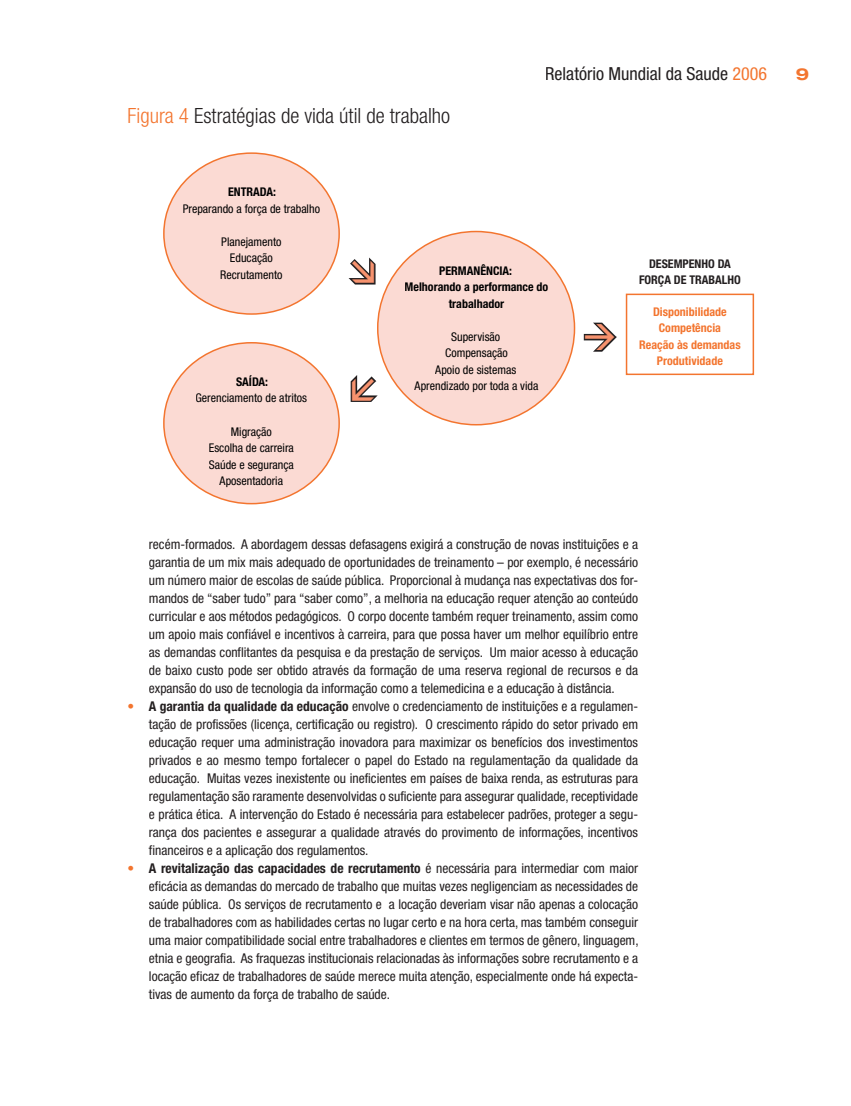
<style>
.page{position:relative;width:851px;height:1106px;background:#fff}
.page>*{position:absolute;margin:0;border:0;box-sizing:border-box;transform-origin:0 0}
.t1{font:300 condensed 21px "Helvetica Neue";color:#231f20}
.t2{font:condensed 18px "Helvetica Neue";color:#231f20}
.t3{font:700 expanded 16.5px "Helvetica Neue";color:#f3752f}
.t4{font:condensed 13.5px/18px "Helvetica Neue";color:#231f20;text-align:justify}
.t5{font:condensed 12px/16.5px "Helvetica Neue";color:#000;text-align:center}
.t6{font:700 condensed 12px/16.5px "Helvetica Neue";color:#000;text-align:center}
.t7{font:700 condensed 12px/16.5px "Helvetica Neue";color:#f3752f;text-align:center}
.t8{font:700 condensed 12px/16.5px "Helvetica Neue";color:#231f20;text-align:center}
.s1{color:#f3752f}
.s2{font-weight:700;color:#f3752f}
.s3{font-weight:700}
</style>
<div class="page">
<svg style="left:163px;top:152px;width:177px;height:163px"></svg>
<svg style="left:163px;top:342px;width:177px;height:162px"></svg>
<svg style="left:377px;top:231px;width:198px;height:194px;fill:#fbdad3"></svg>
<svg style="left:625px;top:293px;width:129px;height:82px"></svg>
<svg style="left:348px;top:257px;width:27px;height:27px"></svg>
<svg style="left:350px;top:375px;width:27px;height:27px"></svg>
<svg style="left:583px;top:323px;width:33px;height:29px"></svg>
<h1 class="t1" style="left:128px;top:104px;width:324px"><span class="s1">Figura 4</span> Estratégias de vida útil de trabalho</h1>
<h2 class="t2" style="left:545px;top:63px;width:223px">Relatório Mundial da Saude <span class="s1">2006</span></h2>
<p class="t3" style="left:795px;top:64px;width:15px">9</p>
<p class="t6" style="left:228px;top:184px;width:49px">ENTRADA:</p>
<p class="t5" style="left:183px;top:200px;width:139px">Preparando a força de trabalho</p>
<p class="t5" style="left:220px;top:233px;width:64px">Planejamento<br>Educação<br>Recrutamento</p>
<p class="t6" style="left:236px;top:373px;width:34px">SAÍDA:</p>
<p class="t5" style="left:195px;top:390px;width:113px">Gerenciamento de atritos</p>
<p class="t5" style="left:209px;top:423px;width:87px">Migração<br>Escolha de carreira<br>Saúde e segurança<br>Aposentadoria</p>
<p class="t6" style="left:404px;top:262px;width:145px">PERMANÊNCIA:<br>Melhorando a performance do trabalhador</p>
<p class="t5" style="left:414px;top:328px;width:125px">Supervisão<br>Compensação<br>Apoio de sistemas<br>Aprendizado por toda a vida</p>
<p class="t8" style="left:639px;top:255px;width:103px">DESEMPENHO DA<br>FORÇA DE TRABALHO</p>
<p class="t7" style="left:639px;top:303px;width:103px">Disponibilidade<br>Competência<br>Reação às demandas<br>Produtividade</p>
<p class="t4" style="left:149px;top:535px;width:490px">recém-formados. A abordagem dessas defasagens exigirá a construção de novas instituições e a garantia de um mix mais adequado de oportunidades de treinamento – por exemplo, é necessário um número maior de escolas de saúde pública. Proporcional à mudança nas expectativas dos for&shy;mandos de “saber tudo” para “saber como”, a melhoria na educação requer atenção ao conteúdo curricular e aos métodos pedagógicos. O corpo docente também requer treinamento, assim como um apoio mais confiável e incentivos à carreira, para que possa haver um melhor equilíbrio entre as demandas conflitantes da pesquisa e da prestação de serviços. Um maior acesso à educação de baixo custo pode ser obtido através da formação de uma reserva regional de recursos e da expansão do uso de tecnologia da informação como a telemedicina e a educação à distância.</p>
<p class="t4" style="left:149px;top:697px;width:490px;text-indent:-21px"><span class="s2">•</span> <span class="s3">A garantia da qualidade da educação</span> envolve o credenciamento de instituições e a regulamen&shy;tação de profissões (licença, certificação ou registro). O crescimento rápido do setor privado em educação requer uma administração inovadora para maximizar os benefícios dos investimentos privados e ao mesmo tempo fortalecer o papel do Estado na regulamentação da qualidade da educação. Muitas vezes inexistente ou ineficientes em países de baixa renda, as estruturas para regulamentação são raramente desenvolvidas o suficiente para assegurar qualidade, receptividade e prática ética. A intervenção do Estado é necessária para estabelecer padrões, proteger a segu&shy;rança dos pacientes e assegurar a qualidade através do provimento de informações, incentivos financeiros e a aplicação dos regulamentos.</p>
<p class="t4" style="left:149px;top:859px;width:491px;text-indent:-21px"><span class="s2">•</span> <span class="s3">A revitalização das capacidades de recrutamento</span> é necessária para intermediar com maior eficácia as demandas do mercado de trabalho que muitas vezes negligenciam as necessidades de saúde pública. Os serviços de recrutamento e a locação deveriam visar não apenas a colocação de trabalhadores com as habilidades certas no lugar certo e na hora certa, mas também conseguir uma maior compatibilidade social entre trabalhadores e clientes em termos de gênero, linguagem, etnia e geografia. As fraquezas institucionais relacionadas às informações sobre recrutamento e a locação eficaz de trabalhadores de saúde merece muita atenção, especialmente onde há expecta&shy;tivas de aumento da força de trabalho de saúde.</p>
</div>
